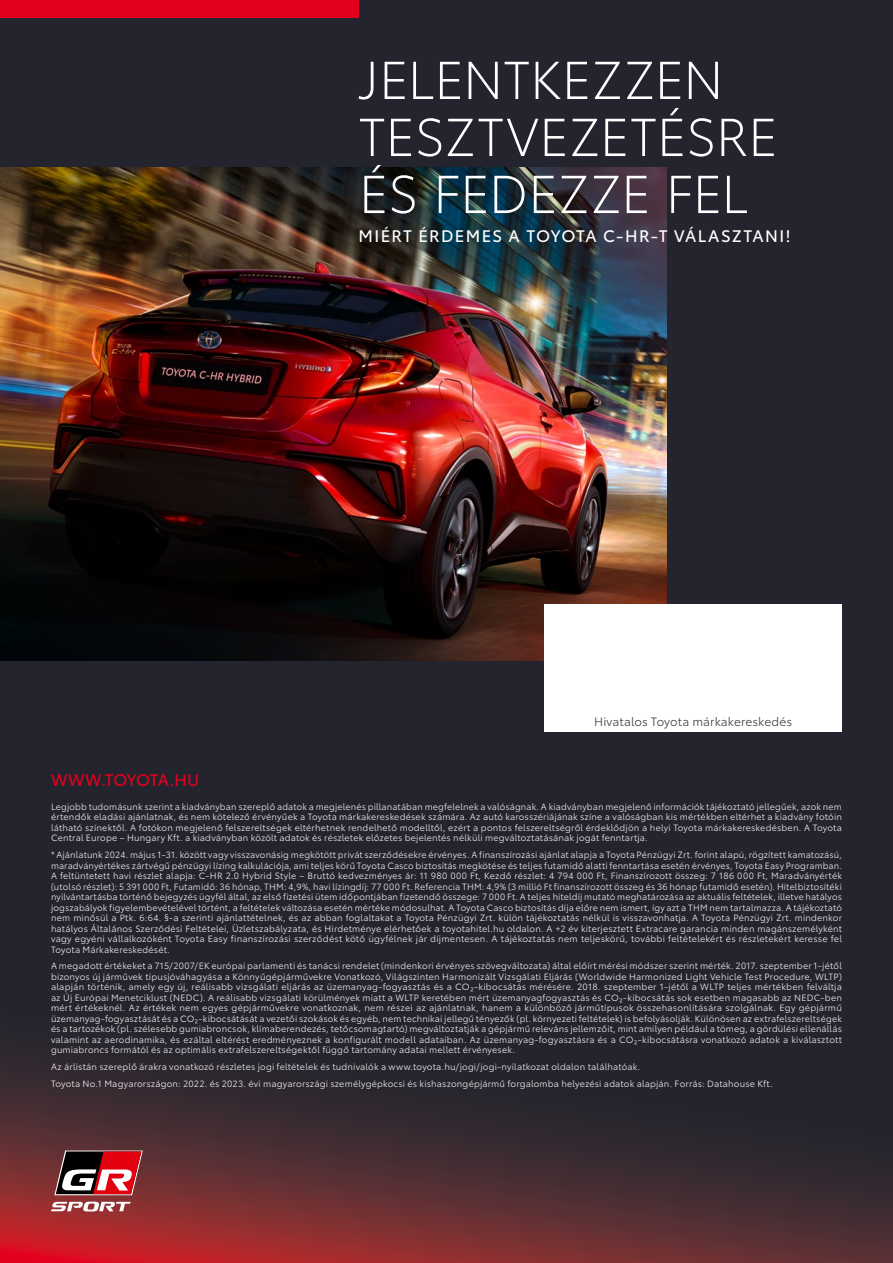
<style>
.page{position:relative;width:893px;height:1263px;background:#23242d}
.page>*{position:absolute;margin:0;border:0;box-sizing:border-box;transform-origin:0 0}
.t1{font:300 52.5px/57px "Toyota Type";letter-spacing:-.015em;color:#fff}
.t2{font:16.5px "Toyota Type";letter-spacing:.075em;color:#fff}
.t3{font:16.5px "Toyota Type";letter-spacing:-.025em;color:#e3001f}
.t4{font:12px "Toyota Type";letter-spacing:.005em;color:#494948}
.t5{font:9px/10.5px "Toyota Type";letter-spacing:.02em;color:#e7e8e8;text-align:justify}
</style>
<div class="page">
<svg style="left:0;top:1048px;width:893px;height:215px"></svg>
<div style="left:0;top:0;width:359px;height:17px;background:#e3001f"></div>
<img style="left:0;top:167px;width:666px;height:493px">
<div style="left:544px;top:604px;width:298px;height:127px;background:#fff"></div>
<svg style="left:51px;top:1201px;width:80px;height:10px"></svg>
<svg style="left:54px;top:1150px;width:89px;height:45px;background:#964a4e"></svg>
<h1 class="t1" style="left:359px;top:48px;width:421px">JELENTKEZZEN<br>TESZTVEZETÉSRE<br>ÉS FEDEZZE FEL</h1>
<h2 class="t2" style="left:359px;top:224px;width:434px">MIÉRT ÉRDEMES A TOYOTA C‑HR‑T VÁLASZTANI!</h2>
<h3 class="t4" style="left:594px;top:713px;width:200px">Hivatalos Toyota márkakereskedés</h3>
<h2 class="t3" style="left:51px;top:768px;width:150px">WWW.TOYOTA.HU</h2>
<p class="t5" style="left:51px;top:800px;width:792px">Legjobb tudomásunk szerint a kiadványban szereplő adatok a megjelenés pillanatában megfelelnek a valóságnak. A kiadványban megjelenő információk tájékoztató jellegűek, azok nem értendők eladási ajánlatnak, és nem kötelező érvényűek a Toyota márkakereskedések számára. Az autó karosszériájának színe a valóságban kis mértékben eltérhet a kiadvány fotóin látható színektől. A fotókon megjelenő felszereltségek eltérhetnek rendelhető modelltől, ezért a pontos felszereltségről érdeklődjön a helyi Toyota márkakereskedésben. A Toyota Central Europe – Hungary Kft. a kiadványban közölt adatok és részletek előzetes bejelentés nélküli megváltoztatásának jogát fenntartja.</p>
<p class="t5" style="left:51px;top:849px;width:792px">* Ajánlatunk 2024. május 1-31. között vagy visszavonásig megkötött privát szerződésekre érvényes. A finanszírozási ajánlat alapja a Toyota Pénzügyi Zrt. forint alapú, rögzített kamatozású, maradványértékes zártvégű pénzügyi lízing kalkulációja, ami teljes körű Toyota Casco biztosítás megkötése és teljes futamidő alatti fenntartása esetén érvényes, Toyota Easy Programban.<br>A feltüntetett havi részlet alapja: C-HR 2.0 Hybrid Style – Bruttó kedvezményes ár: 11 980 000 Ft, Kezdő részlet: 4 794 000 Ft, Finanszírozott összeg: 7 186 000 Ft, Maradványérték (utolsó részlet): 5 391 000 Ft, Futamidő: 36 hónap, THM: 4,9%, havi lízingdíj: 77 000 Ft. Referencia THM: 4,9% (3 millió Ft finanszírozott összeg és 36 hónap futamidő esetén). Hitelbiztosítéki nyilvántartásba történő bejegyzés ügyfél által, az első fizetési ütem időpontjában fizetendő összege: 7 000 Ft. A teljes hiteldíj mutató meghatározása az aktuális feltételek, illetve hatályos jogszabályok figyelembevételével történt, a feltételek változása esetén mértéke módosulhat. A Toyota Casco biztosítás díja előre nem ismert, így azt a THM nem tartalmazza. A tájékoztató nem minősül a Ptk. 6:64. §-a szerinti ajánlattételnek, és az abban foglaltakat a Toyota Pénzügyi Zrt. külön tájékoztatás nélkül is visszavonhatja. A Toyota Pénzügyi Zrt. mindenkor hatályos Általános Szerződési Feltételei, Üzletszabályzata, és Hirdetménye elérhetőek a toyotahitel.hu oldalon. A +2 év kiterjesztett Extracare garancia minden magánszemélyként vagy egyéni vállalkozóként Toyota Easy finanszírozási szerződést kötő ügyfélnek jár díjmentesen. A tájékoztatás nem teljeskörű, további feltételekért és részletekért keresse fel Toyota Márkakereskedését.</p>
<p class="t5" style="left:51px;top:960px;width:792px">A megadott értékeket a 715/2007/EK európai parlamenti és tanácsi rendelet (mindenkori érvényes szövegváltozata) által előírt mérési módszer szerint mérték. 2017. szeptember 1‑jétől bizonyos új járművek típusjóváhagyása a Könnyűgépjárművekre Vonatkozó, Világszinten Harmonizált Vizsgálati Eljárás (Worldwide Harmonized Light Vehicle Test Procedure, WLTP) alapján történik, amely egy új, reálisabb vizsgálati eljárás az üzemanyag‑fogyasztás és a CO2‑kibocsátás mérésére. 2018. szeptember 1‑jétől a WLTP teljes mértékben felváltja az Új Európai Menetciklust (NEDC). A reálisabb vizsgálati körülmények miatt a WLTP keretében mért üzemanyagfogyasztás és CO2‑kibocsátás sok esetben magasabb az NEDC‑ben mért értékeknél. Az értékek nem egyes gépjárművekre vonatkoznak, nem részei az ajánlatnak, hanem a különböző járműtípusok összehasonlítására szolgálnak. Egy gépjármű üzemanyag‑fogyasztását és a CO2‑kibocsátását a vezetői szokások és egyéb, nem technikai jellegű tényezők (pl. környezeti feltételek) is befolyásolják. Különösen az extrafelszereltségek és a tartozékok (pl. szélesebb gumiabroncsok, klímaberendezés, tetőcsomagtartó) megváltoztatják a gépjármű releváns jellemzőit, mint amilyen például a tömeg, a gördülési ellenállás valamint az aerodinamika, és ezáltal eltérést eredményeznek a konfigurált modell adataiban. Az üzemanyag‑fogyasztásra és a CO2‑kibocsátásra vonatkozó adatok a kiválasztott gumiabroncs formától és az optimális extrafelszereltségektől függő tartomány adatai mellett érvényesek.</p>
<p class="t5" style="left:51px;top:1058px;width:723px;line-height:16.8px">Az árlistán szereplő árakra vonatkozó részletes jogi feltételek és tudnivalók a www.toyota.hu/jogi/jogi-nyilatkozat oldalon találhatóak.<br>Toyota No.1 Magyarországon: 2022. és 2023. évi magyarországi személygépkocsi és kishaszongépjármű forgalomba helyezési adatok alapján. Forrás: Datahouse Kft.</p>
</div>
